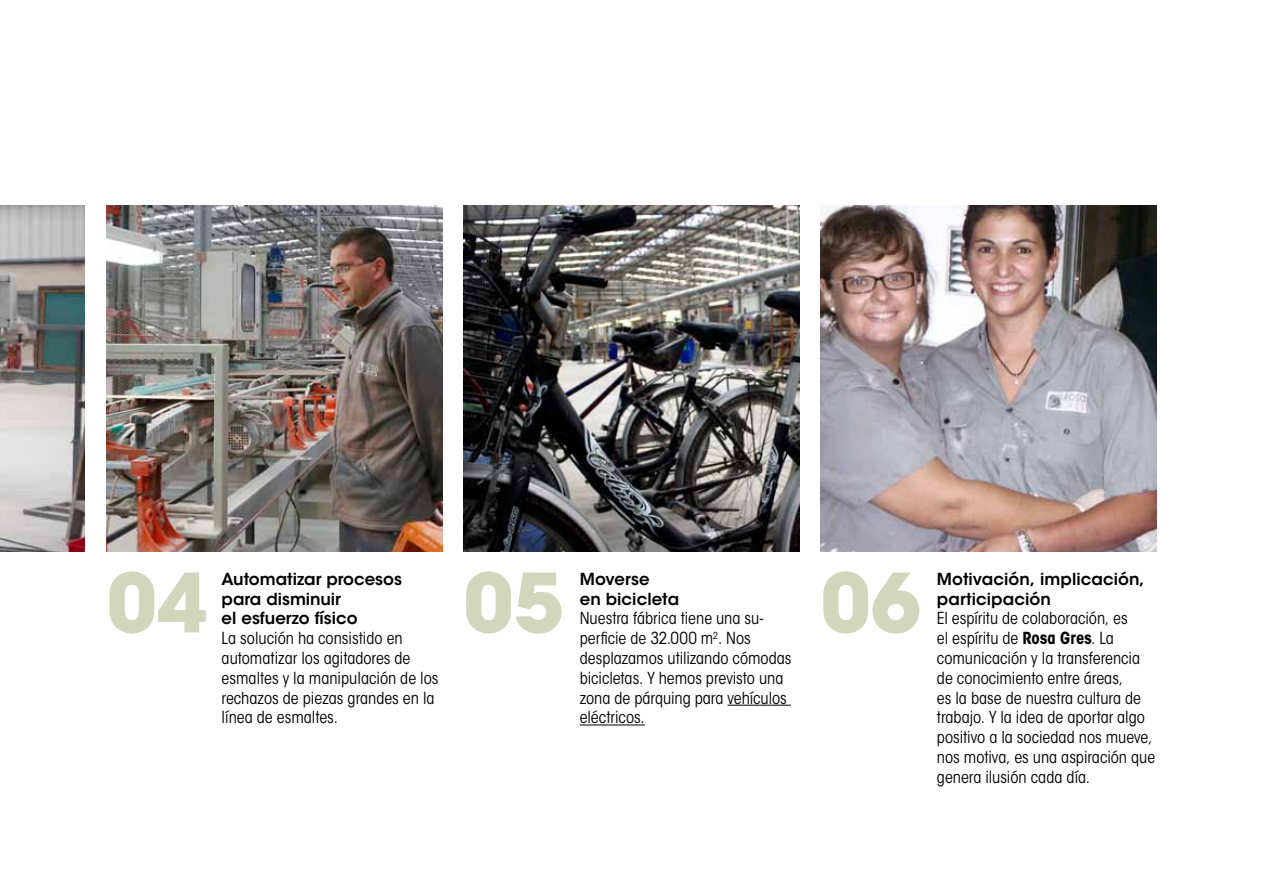
<style>
.page{position:relative;width:1263px;height:893px;background:#fff}
.page>*{position:absolute;margin:0;border:0;box-sizing:border-box;transform-origin:0 0}
.t1{font:700 81px "ITC Avant Garde Std";color:#d2d6bd}
.t2{font:condensed 16.5px/19.8px "ITC Avant Garde Std";color:#000}
.t3{font:600 16.5px/19.8px "ITC Avant Garde Std";letter-spacing:.005em;color:#000}
.s1{font-weight:700}
</style>
<div class="page">
<img style="left:107px;top:205px;width:335px;height:347px">
<img style="left:0;top:205px;width:84px;height:347px">
<img style="left:821px;top:205px;width:336px;height:347px">
<img style="left:463px;top:205px;width:336px;height:347px">
<hr style="left:727px;top:705px;width:64px;height:1px;background:#000">
<hr style="left:580px;top:725px;width:65px;height:1px;background:#000">
<h1 class="t1" style="left:107px;top:550px;width:102px">04</h1>
<h1 class="t1" style="left:463px;top:550px;width:102px">05</h1>
<h1 class="t1" style="left:821px;top:550px;width:102px">06</h1>
<p class="t3" style="left:222px;top:569px;width:182px">Automatizar procesos para disminuir<br>el esfuerzo físico</p>
<p class="t2" style="left:222px;top:628px;width:218px">La solución ha consistido en automatizar los agitadores de esmaltes y la manipulación de los rechazos de piezas grandes en la línea de esmaltes.</p>
<p class="t3" style="left:580px;top:569px;width:101px">Moverse<br>en bicicleta</p>
<p class="t2" style="left:580px;top:608px;width:213px">Nuestra fábrica tiene una su&shy;perficie de 32.000 m<sup>2</sup>. Nos desplazamos utilizando cómodas bicicletas. Y hemos previsto una zona de párquing para vehículos eléctricos.</p>
<p class="t3" style="left:937px;top:569px;width:209px">Motivación, implicación, participación</p>
<p class="t2" style="left:937px;top:608px;width:220px">El espíritu de colaboración, es<br>el espíritu de <span class="s1">Rosa Gres</span>. La comunicación y la transferencia de conocimiento entre áreas,<br>es la base de nuestra cultura de trabajo. Y la idea de aportar algo positivo a la sociedad nos mueve, nos motiva, es una aspiración que genera ilusión cada día.</p>
</div>
